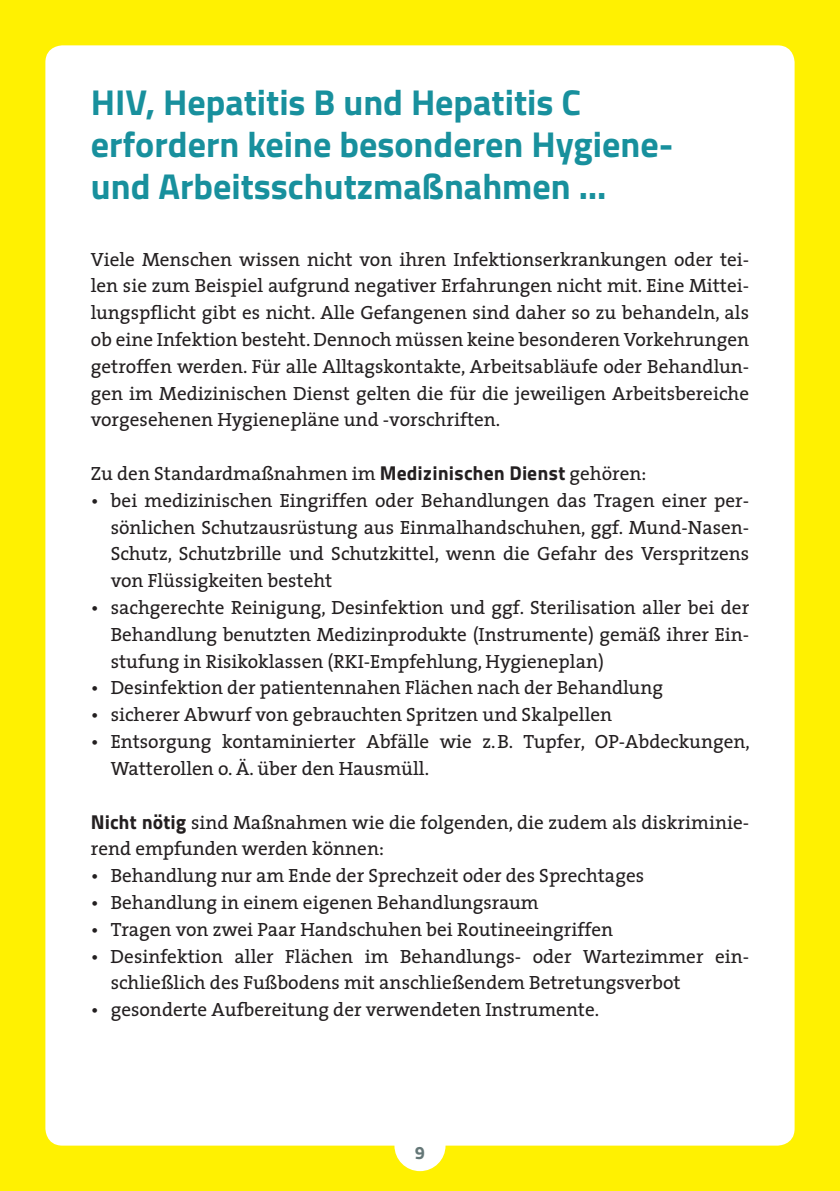
<style>
.page{position:relative;width:840px;height:1191px;background:#fff}
.page>*{position:absolute;margin:0;border:0;box-sizing:border-box;transform-origin:0 0}
.t1{font:700 36px/42px "Titillium";color:#18909d}
.t2{font:19.2px/26.8px "The Serif";color:#231f20;text-align:justify}
.t3{font:18px "Titillium Maps 26 L 999 wt";color:#647777}
.s1{font-family:"Titillium Maps 26 L 999 wt";font-size:19.8px}
</style>
<div class="page">
<div style="left:0;top:0;width:839px;height:1191px;background:#fff101"></div>
<div style="left:45px;top:45px;width:749px;height:1126px;background:#fff"></div>
<h1 class="t1" style="left:91px;top:79px;width:583px">HIV, Hepatitis B und Hepatitis C erfordern keine besonderen Hygiene&shy;und Arbeitsschutzmaßnahmen …</h1>
<p class="t2" style="left:91px;top:245px;width:659px">Viele Menschen wissen nicht von ihren Infektionserkrankungen oder tei&shy;len sie zum Beispiel aufgrund negativer Erfahrungen nicht mit. Eine Mittei&shy;lungspflicht gibt es nicht. Alle Gefangenen sind daher so zu behandeln, als ob eine Infektion besteht. Dennoch müssen keine besonderen Vorkehrungen getroffen werden. Für alle Alltagskontakte, Arbeitsabläufe oder Behandlun&shy;gen im Medizinischen Dienst gelten die für die jeweiligen Arbeitsbereiche vorgesehenen Hygienepläne und -vorschriften.</p>
<p class="t2" style="left:91px;top:459px;width:557px">Zu den Standardmaßnahmen im <span class="s1">Medizinischen Dienst</span> gehören:</p>
<p class="t2" style="left:111px;top:486px;width:639px;text-indent:-20px">• bei medizinischen Eingriffen oder Behandlungen das Tragen einer per&shy;sönlichen Schutzausrüstung aus Einmalhandschuhen, ggf. Mund-Nasen-Schutz, Schutzbrille und Schutzkittel, wenn die Gefahr des Verspritzens von Flüssigkeiten besteht</p>
<p class="t2" style="left:111px;top:593px;width:639px;text-indent:-20px">• sachgerechte Reinigung, Desinfektion und ggf. Sterilisation aller bei der Behandlung benutzten Medizinprodukte (Instrumente) gemäß ihrer Ein&shy;stufung in Risikoklassen (RKI-Empfehlung, Hygieneplan)</p>
<p class="t2" style="left:91px;top:674px;width:573px">• Desinfektion der patientennahen Flächen nach der Behandlung</p>
<p class="t2" style="left:91px;top:701px;width:522px">• sicherer Abwurf von gebrauchten Spritzen und Skalpellen</p>
<p class="t2" style="left:111px;top:727px;width:640px;text-indent:-20px">• Entsorgung kontaminierter Abfälle wie z.B. Tupfer, OP-Abdeckungen,<br>Watterollen o. Ä. über den Hausmüll.</p>
<p class="t2" style="left:91px;top:808px;width:659px"><span class="s1">Nicht nötig</span> sind Maßnahmen wie die folgenden, die zudem als diskriminie&shy;rend empfunden werden können:</p>
<p class="t2" style="left:91px;top:861px;width:554px">• Behandlung nur am Ende der Sprechzeit oder des Sprechtages</p>
<p class="t2" style="left:91px;top:888px;width:449px">• Behandlung in einem eigenen Behandlungsraum</p>
<p class="t2" style="left:91px;top:915px;width:523px">• Tragen von zwei Paar Handschuhen bei Routineeingriffen</p>
<p class="t2" style="left:111px;top:942px;width:639px;text-indent:-20px">• Desinfektion aller Flächen im Behandlungs- oder Wartezimmer ein&shy;schließlich des Fußbodens mit anschließendem Betretungsverbot</p>
<p class="t2" style="left:91px;top:995px;width:509px">• gesonderte Aufbereitung der verwendeten Instrumente.</p>
<p class="t3" style="left:415px;top:1138px;width:11px">9</p>
</div>
